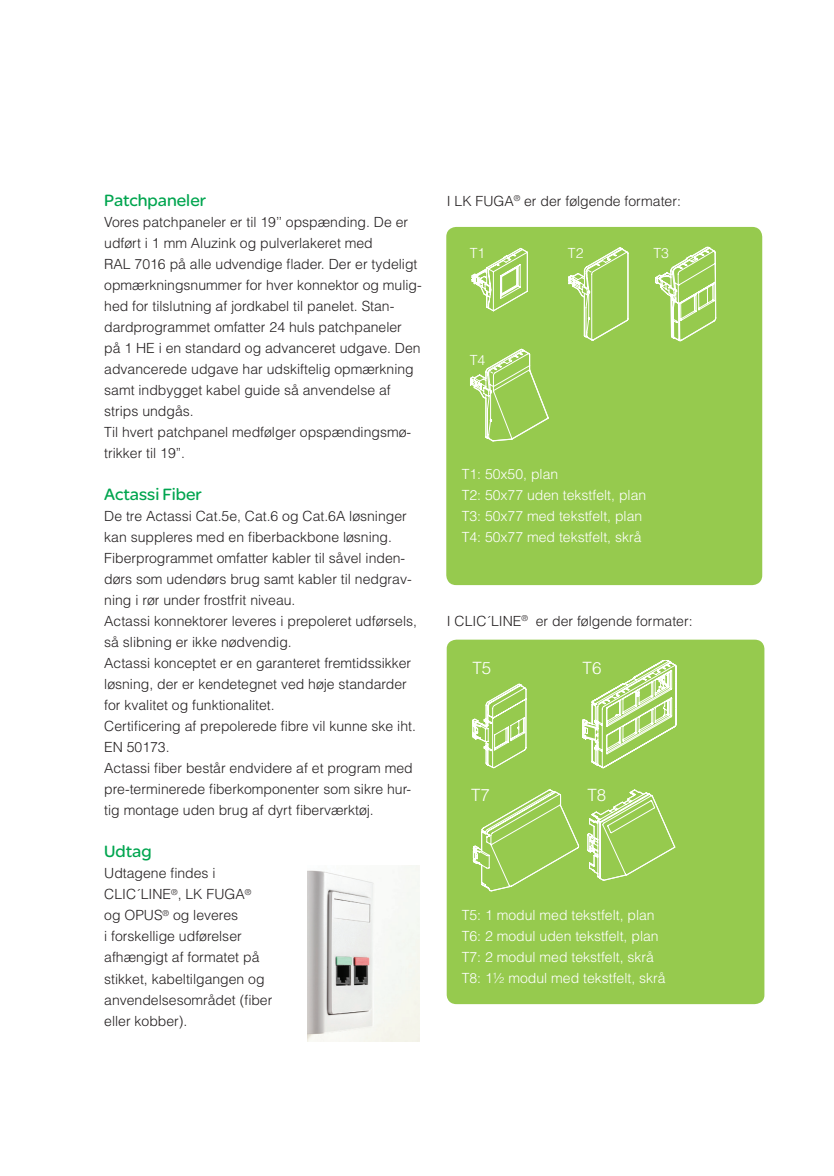
<style>
.page{position:relative;width:834px;height:1176px;background:#fff}
.page>*{position:absolute;margin:0;border:0;box-sizing:border-box;transform-origin:0 0}
.t1{font:17.5px "SE Optimist";color:#00a54f}
.t2{font:300 16.97px "Helvetica";color:#fff}
.t3{font:300 14px/21px "Helvetica";color:#231f20}
.t4{font:300 14px/21px "Helvetica";color:#fff}
</style>
<div class="page">
<div style="left:446px;top:639px;width:318px;height:365px;background:#96ca4e;border-radius:9px"></div>
<svg style="left:472px;top:660px;width:204px;height:109px"></svg>
<svg style="left:472px;top:789px;width:107px;height:102px"></svg>
<svg style="left:587px;top:789px;width:89px;height:92px"></svg>
<div style="left:446px;top:227px;width:316px;height:358px;background:#96ca4e;border-radius:10px"></div>
<svg style="left:470px;top:348px;width:79px;height:94px"></svg>
<svg style="left:471px;top:247px;width:57px;height:65px"></svg>
<svg style="left:568px;top:247px;width:61px;height:94px"></svg>
<svg style="left:655px;top:246px;width:61px;height:96px"></svg>
<img style="left:307px;top:865px;width:112px;height:176px">
<p class="t1" style="left:104px;top:188px;width:104px">Patchpaneler</p>
<p class="t3" style="left:104px;top:212px;width:319px">Vores patchpaneler er til 19’’ opspænding. De er udført i 1 mm Aluzink og pulverlakeret med<br>RAL 7016 på alle udvendige flader. Der er tydeligt opmærkningsnummer for hver konnektor og mulig&shy;hed for tilslutning af jordkabel til panelet. Stan&shy;dardprogrammet omfatter 24 huls patchpaneler<br>på 1 HE i en standard og advanceret udgave. Den advancerede udgave har udskiftelig opmærkning samt indbygget kabel guide så anvendelse af strips undgås.<br>Til hvert patchpanel medfølger opspændingsmø&shy;trikker til 19”.</p>
<p class="t1" style="left:104px;top:482px;width:99px">Actassi Fiber</p>
<p class="t3" style="left:104px;top:506px;width:314px">De tre Actassi Cat.5e, Cat.6 og Cat.6A løsninger kan suppleres med en fiberbackbone løsning.<br>Fiberprogrammet omfatter kabler til såvel inden&shy;dørs som udendørs brug samt kabler til nedgrav&shy;ning i rør under frostfrit niveau.<br>Actassi konnektorer leveres i prepoleret udførsels, så slibning er ikke nødvendig.<br>Actassi konceptet er en garanteret fremtidssikker løsning, der er kendetegnet ved høje standarder for kvalitet og funktionalitet.<br>Certificering af prepolerede fibre vil kunne ske iht.<br>EN 50173.<br>Actassi fiber består endvidere af et program med pre-terminerede fiberkomponenter som sikre hur&shy;tig montage uden brug af dyrt fiberværktøj.</p>
<p class="t1" style="left:104px;top:839px;width:49px">Udtag</p>
<p class="t3" style="left:104px;top:863px;width:170px">Udtagene findes i<br>CLIC´LINE<sup>®</sup>, LK FUGA<sup>®<br></sup>og OPUS<sup>®</sup> og leveres<br>i forskellige udførelser afhængigt af formatet på stikket, kabeltilgangen og anvendelsesområdet (fiber eller kobber).</p>
<p class="t3" style="left:446px;top:190px;width:235px">I LK FUGA<sup>®</sup> er der følgende formater:</p>
<p class="t4" style="left:470px;top:242px;width:17px">T1</p>
<p class="t4" style="left:470px;top:349px;width:17px">T4</p>
<p class="t4" style="left:567px;top:242px;width:17px">T2</p>
<p class="t4" style="left:653px;top:242px;width:17px">T3</p>
<p class="t4" style="left:461px;top:463px;width:186px">T1: 50x50, plan<br>T2: 50x77 uden tekstfelt, plan<br>T3: 50x77 med tekstfelt, plan<br>T4: 50x77 med tekstfelt, skrå</p>
<p class="t3" style="left:446px;top:610px;width:247px">I CLIC´LINE<sup>®</sup> er der følgende formater:</p>
<p class="t2" style="left:472px;top:657px;width:20px">T5</p>
<p class="t2" style="left:471px;top:784px;width:20px">T7</p>
<p class="t2" style="left:582px;top:657px;width:20px">T6</p>
<p class="t2" style="left:587px;top:784px;width:20px">T8</p>
<p class="t4" style="left:461px;top:904px;width:205px">T5: 1 modul med tekstfelt, plan<br>T6: 2 modul uden tekstfelt, plan<br>T7: 2 modul med tekstfelt, skrå<br>T8: 1½ modul med tekstfelt, skrå</p>
</div>
